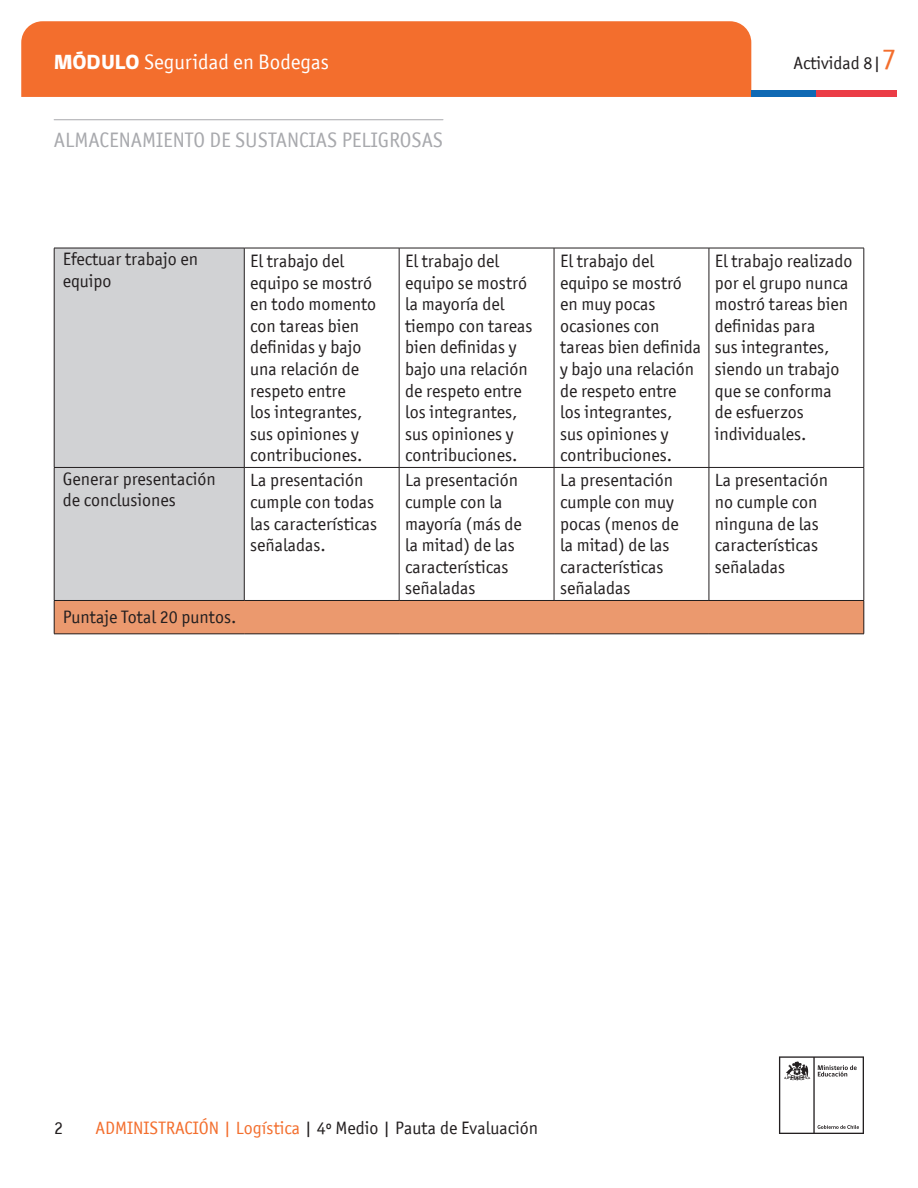
<style>
.page{position:relative;width:918px;height:1188px;background:#fff}
.page>*{position:absolute;margin:0;border:0;box-sizing:border-box;transform-origin:0 0}
.t1{font:21px "Officina San ITC";color:#a8a9ad}
.t2{font:21px "Officina San ITC";color:#fff}
.t3{font:18px/21.6px "Officina San ITC";color:#231f20}
.s1{font-family:"gob CL";font-weight:800}
.s2{font-size:30px;color:#f36e2d}
.s3{color:#f36e2d}
</style>
<div class="page">
<svg style="left:779px;top:1056px;width:85px;height:78px"></svg>
<div style="left:21px;top:21px;width:730px;height:76px;background:#f36e2d"></div>
<div style="left:751px;top:90px;width:65px;height:7px;background:#0f69b4"></div>
<div style="left:816px;top:90px;width:81px;height:7px;background:#eb3c46"></div>
<div style="left:55px;top:249px;width:189px;height:351px;background:#d1d2d4"></div>
<div style="left:54px;top:600px;width:810px;height:34px;background:#eb996e"></div>
<hr style="left:54px;top:248px;width:190px;height:1px;background:#231f20">
<hr style="left:54px;top:248px;width:1px;height:219px;background:#231f20">
<hr style="left:244px;top:248px;width:155px;height:1px;background:#231f20">
<hr style="left:244px;top:248px;width:1px;height:219px;background:#231f20">
<hr style="left:399px;top:248px;width:155px;height:1px;background:#231f20">
<hr style="left:399px;top:248px;width:1px;height:219px;background:#231f20">
<hr style="left:554px;top:248px;width:155px;height:1px;background:#231f20">
<hr style="left:554px;top:248px;width:1px;height:219px;background:#231f20">
<hr style="left:709px;top:248px;width:155px;height:1px;background:#231f20">
<hr style="left:709px;top:248px;width:1px;height:219px;background:#231f20">
<hr style="left:864px;top:248px;width:1px;height:219px;background:#231f20">
<hr style="left:54px;top:600px;width:190px;height:1px;background:#231f20">
<hr style="left:54px;top:601px;width:1px;height:33px;background:#231f20">
<hr style="left:244px;top:600px;width:155px;height:1px;background:#231f20">
<hr style="left:399px;top:600px;width:155px;height:1px;background:#231f20">
<hr style="left:554px;top:600px;width:155px;height:1px;background:#231f20">
<hr style="left:709px;top:600px;width:155px;height:1px;background:#231f20">
<hr style="left:864px;top:601px;width:1px;height:33px;background:#231f20">
<hr style="left:54px;top:634px;width:190px;height:1px;background:#231f20">
<hr style="left:244px;top:634px;width:155px;height:1px;background:#231f20">
<hr style="left:399px;top:634px;width:155px;height:1px;background:#231f20">
<hr style="left:554px;top:634px;width:155px;height:1px;background:#231f20">
<hr style="left:709px;top:634px;width:155px;height:1px;background:#231f20">
<hr style="left:54px;top:467px;width:190px;height:1px;background:#231f20">
<hr style="left:54px;top:468px;width:1px;height:132px;background:#231f20">
<hr style="left:244px;top:467px;width:155px;height:1px;background:#231f20">
<hr style="left:244px;top:468px;width:1px;height:132px;background:#231f20">
<hr style="left:399px;top:467px;width:155px;height:1px;background:#231f20">
<hr style="left:399px;top:468px;width:1px;height:132px;background:#231f20">
<hr style="left:554px;top:467px;width:155px;height:1px;background:#231f20">
<hr style="left:554px;top:468px;width:1px;height:132px;background:#231f20">
<hr style="left:709px;top:467px;width:155px;height:1px;background:#231f20">
<hr style="left:709px;top:468px;width:1px;height:132px;background:#231f20">
<hr style="left:864px;top:468px;width:1px;height:132px;background:#231f20">
<hr style="left:54px;top:119px;width:389px;height:1px;background:#a8a9ad">
<p class="t2" style="left:54px;top:50px;width:276px"><span class="s1">MÓDULO</span> Seguridad en Bodegas</p>
<p class="t3" style="left:794px;top:52px;width:105px">Actividad 8|<span class="s2">7</span></p>
<p class="t1" style="left:54px;top:128px;width:391px">ALMACENAMIENTO DE SUSTANCIAS PELIGROSAS</p>
<p class="t3" style="left:63px;top:248px;width:137px">Efectuar trabajo en equipo</p>
<p class="t3" style="left:250px;top:250px;width:128px">El trabajo del equipo se mostró en todo momento con tareas bien definidas y bajo una relación de respeto entre<br>los integrantes, sus opiniones y contribuciones.</p>
<p class="t3" style="left:405px;top:250px;width:129px">El trabajo del equipo se mostró la mayoría del tiempo con tareas bien definidas y bajo una relación de respeto entre los integrantes, sus opiniones y contribuciones.</p>
<p class="t3" style="left:560px;top:250px;width:143px">El trabajo del equipo se mostró en muy pocas ocasiones con tareas bien definida y bajo una relación de respeto entre los integrantes,<br>sus opiniones y contribuciones.</p>
<p class="t3" style="left:715px;top:250px;width:139px">El trabajo realizado por el grupo nunca mostró tareas bien definidas para<br>sus integrantes, siendo un trabajo que se conforma de esfuerzos individuales.</p>
<p class="t3" style="left:63px;top:468px;width:155px">Generar presentación de conclusiones</p>
<p class="t3" style="left:250px;top:470px;width:129px">La presentación cumple con todas las características señaladas.</p>
<p class="t3" style="left:405px;top:470px;width:118px">La presentación cumple con la mayoría (más de la mitad) de las características señaladas</p>
<p class="t3" style="left:560px;top:470px;width:120px">La presentación cumple con muy pocas (menos de la mitad) de las características señaladas</p>
<p class="t3" style="left:715px;top:470px;width:115px">La presentación no cumple con ninguna de las características señaladas</p>
<p class="t3" style="left:63px;top:606px;width:175px">Puntaje Total 20 puntos.</p>
<p class="t3" style="left:54px;top:1117px;width:10px">2</p>
<p class="t3" style="left:95px;top:1117px;width:444px"><span class="s3">ADMINISTRACIÓN | Logística</span> | 4º Medio | Pauta de Evaluación</p>
</div>
